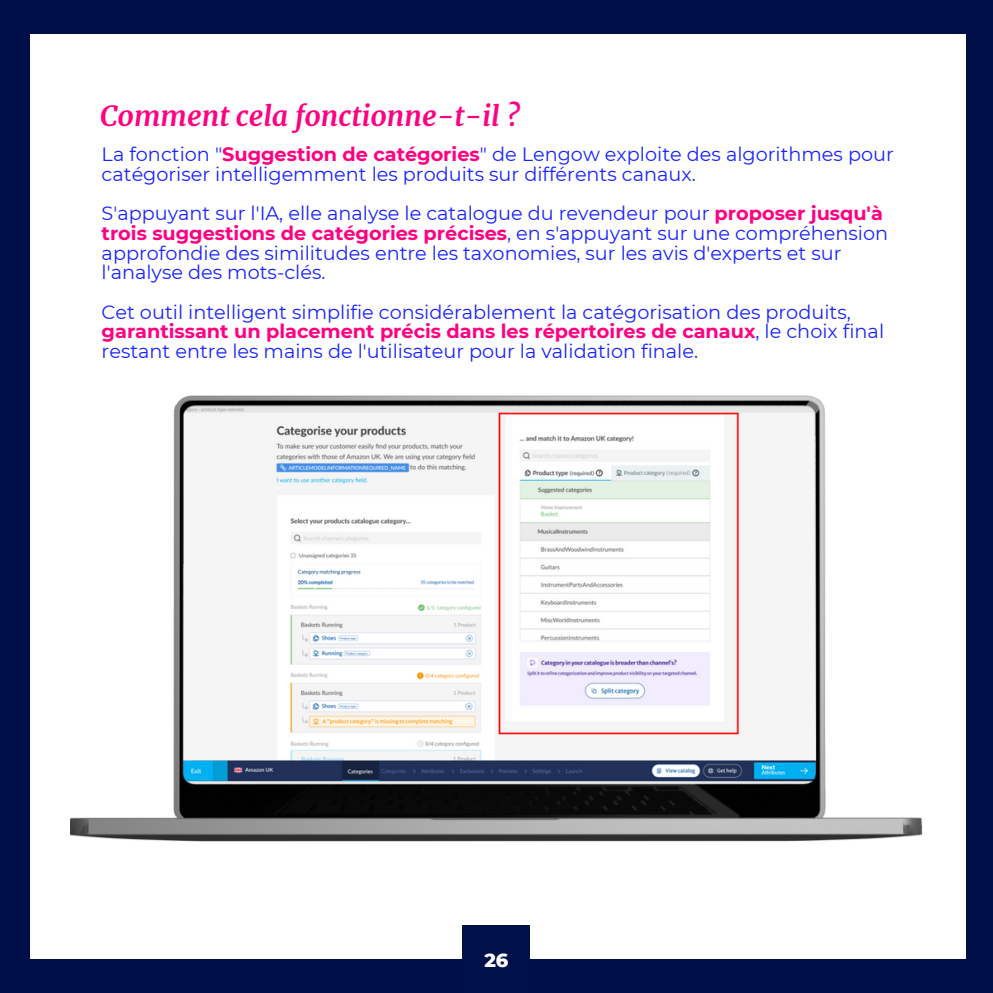
<style>
.page{position:relative;width:993px;height:993px;background:#fff}
.page>*{position:absolute;margin:0;border:0;box-sizing:border-box;transform-origin:0 0}
.t1{font:italic 700 28px "Merriweather";color:#ff0082}
.t2{font:19.25px/19.6px "Montserrat";color:#1924fe}
.t3{font:800 19.25px "Montserrat";color:#fff}
.s1{font-weight:700;color:#ff0082}
</style>
<div class="page">
<div style="left:0;top:34px;width:30px;height:925px;background:#000f49"></div>
<div style="left:966px;top:34px;width:26px;height:925px;background:#000f49"></div>
<div style="left:0;top:959px;width:992px;height:33px;background:#000f49"></div>
<div style="left:0;top:0;width:992px;height:34px;background:#000f49"></div>
<img style="left:70px;top:395px;width:852px;height:446px">
<div style="left:463px;top:925px;width:67px;height:67px;background:#001049"></div>
<h1 class="t1" style="left:100px;top:98px;width:421px">Comment cela fonctionne-t-il ?</h1>
<p class="t2" style="left:102px;top:144px;width:793px">La fonction "<span class="s1">Suggestion de catégories</span>" de Lengow exploite des algorithmes pour catégoriser intelligemment les produits sur différents canaux.</p>
<p class="t2" style="left:102px;top:203px;width:788px">S'appuyant sur l'IA, elle analyse le catalogue du revendeur pour <span class="s1">proposer jusqu'à trois suggestions de catégories précises</span>, en s'appuyant sur une compréhension approfondie des similitudes entre les taxonomies, sur les avis d'experts et sur l'analyse des mots-clés.</p>
<p class="t2" style="left:102px;top:302px;width:783px">Cet outil intelligent simplifie considérablement la catégorisation des produits, <span class="s1">garantissant un placement précis dans les répertoires de canaux</span>, le choix final restant entre les mains de l'utilisateur pour la validation finale.</p>
<p class="t3" style="left:484px;top:947px;width:26px">26</p>
</div>
